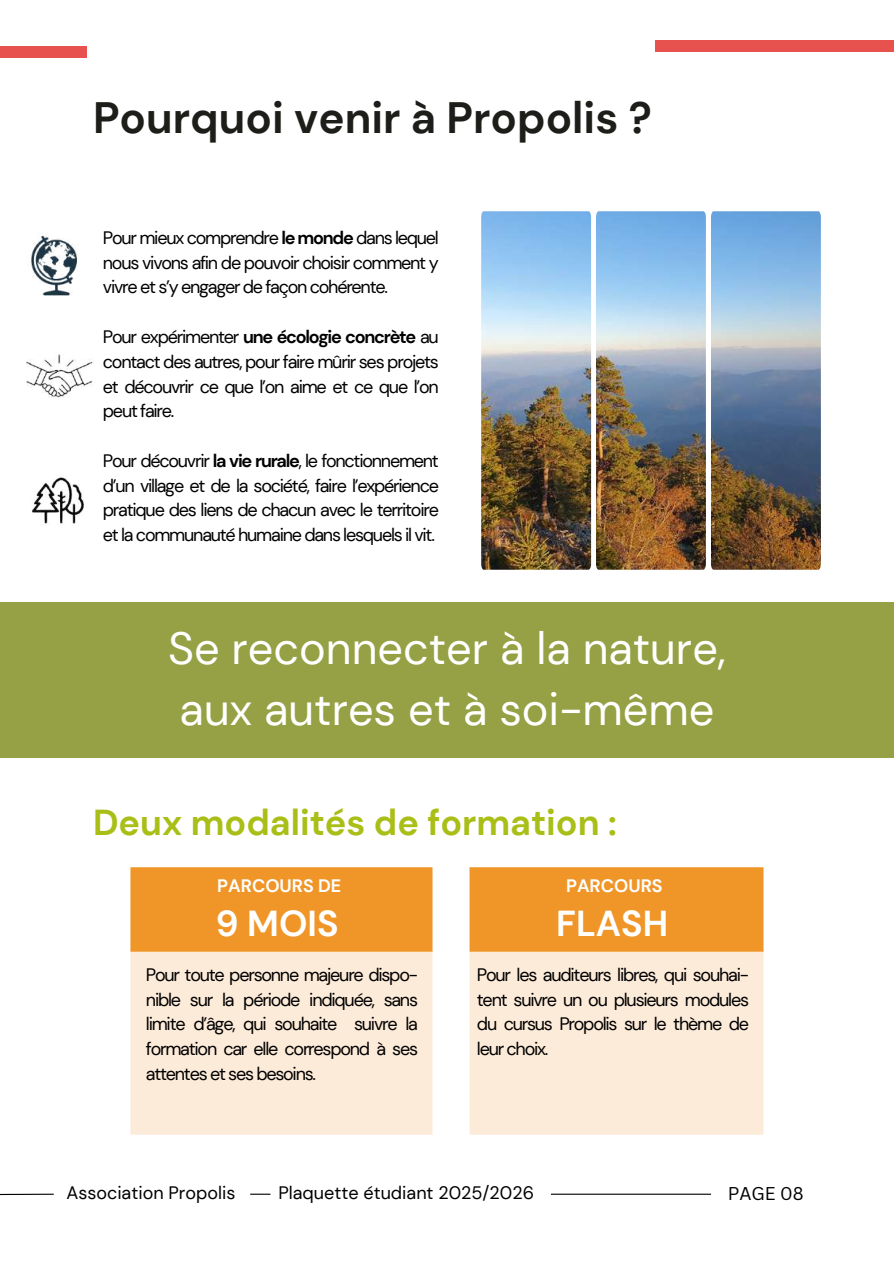
<style>
.page{position:relative;width:894px;height:1264px;background:#fff}
.page>*{position:absolute;margin:0;border:0;box-sizing:border-box;transform-origin:0 0}
.t1{font:45px/61.9px "DM Sans";color:#fff}
.t2{font:700 43.8px "DM Sans";color:#1d1d19}
.t3{font:700 36px "DM Sans";color:#a9be16}
.t4{font:700 36px "DM Sans";color:#fff}
.t5{font:18px/24.8px "DM Sans";letter-spacing:-.07em;color:#000;text-align:justify}
.t6{font:18px "DM Sans";color:#000}
.t7{font:700 18px "DM Sans";color:#fff}
.t8{font:18px "Canva Sans";color:#000}
.s1{font-weight:700}
</style>
<div class="page">
<div style="left:654px;top:40px;width:239px;height:12px;background:#e7514e"></div>
<svg style="left:131px;top:867px;width:632px;height:84px;background:#f09c35"></svg>
<div style="left:131px;top:951px;width:632px;height:183px;background:#fdebd9"></div>
<div style="left:0;top:46px;width:87px;height:11px;background:#e7514e"></div>
<svg style="left:250px;top:1193px;width:20px;height:1px"></svg>
<hr style="left:551px;top:1193px;width:159px;height:1px;background:#000">
<svg style="left:0;top:1193px;width:54px;height:3px"></svg>
<div style="left:0;top:601px;width:893px;height:156px;background:#95a144"></div>
<img style="left:711px;top:211px;width:109px;height:358px">
<img style="left:596px;top:211px;width:109px;height:358px">
<img style="left:481px;top:211px;width:110px;height:358px">
<img style="left:31px;top:236px;width:47px;height:60px">
<img style="left:27px;top:354px;width:66px;height:43px">
<img style="left:32px;top:477px;width:52px;height:47px">
<h2 class="t2" style="left:93px;top:89px;width:560px">Pourquoi venir à Propolis ?</h2>
<p class="t5" style="left:103px;top:225px;width:337px">Pour mieux comprendre <span class="s1">le monde</span> dans lequel nous vivons afin de pouvoir choisir comment y vivre et s’y engager de façon cohérente.</p>
<p class="t5" style="left:103px;top:324px;width:337px">Pour expérimenter <span class="s1">une écologie concrète</span> au contact des autres, pour faire mûrir ses projets et découvrir ce que l’on aime et ce que l’on peut faire.</p>
<p class="t5" style="left:103px;top:448px;width:337px">Pour découvrir <span class="s1">la vie rurale</span>, le fonctionnement d’un village et de la société, faire l’expérience pratique des liens de chacun avec le territoire et la communauté humaine dans lesquels il vit.</p>
<h1 class="t1" style="left:168px;top:617px;width:559px">Se reconnecter à la nature, aux autres et à soi-même</h1>
<h3 class="t3" style="left:93px;top:799px;width:525px">Deux modalités de formation :</h3>
<p class="t7" style="left:217px;top:874px;width:126px">PARCOURS DE</p>
<h3 class="t4" style="left:216px;top:900px;width:124px">9 MOIS</h3>
<p class="t7" style="left:566px;top:874px;width:98px">PARCOURS</p>
<h3 class="t4" style="left:556px;top:900px;width:113px">FLASH</h3>
<p class="t5" style="left:146px;top:962px;width:273px">Pour toute personne majeure dispo&shy;nible sur la période indiquée, sans limite d’âge, qui souhaite suivre la formation car elle correspond à ses attentes et ses besoins.</p>
<p class="t5" style="left:477px;top:962px;width:273px">Pour les auditeurs libres, qui souhai&shy;tent suivre un ou plusieurs modules du cursus Propolis sur le thème de leur choix.</p>
<p class="t6" style="left:66px;top:1181px;width:170px">Association Propolis</p>
<p class="t6" style="left:278px;top:1181px;width:257px">Plaquette étudiant 2025/2026</p>
<p class="t8" style="left:727px;top:1181px;width:77px">PAGE 08</p>
</div>
